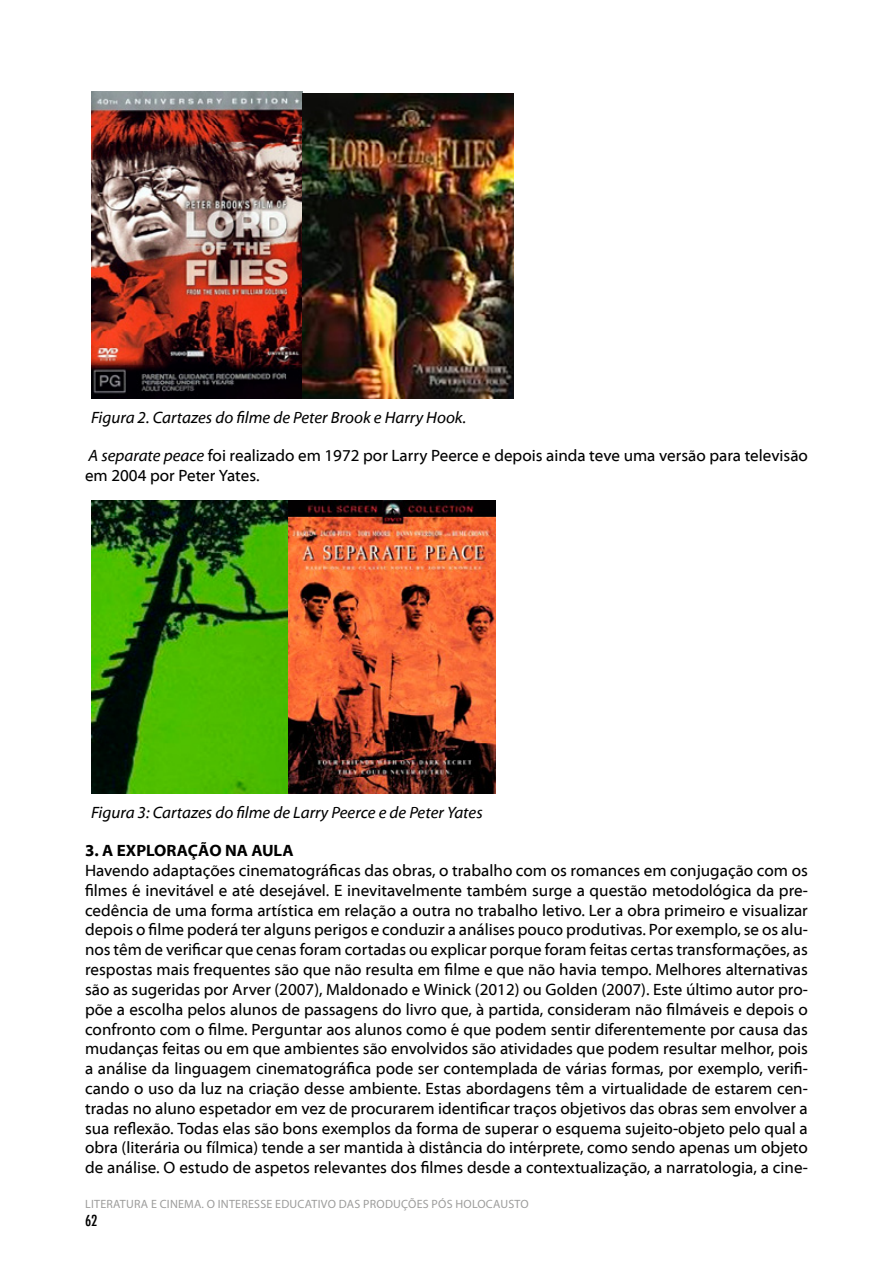
<style>
.page{position:relative;width:893px;height:1263px;background:#fff}
.page>*{position:absolute;margin:0;border:0;box-sizing:border-box;transform-origin:0 0}
.t1{font:16.5px/19.8px "Myriad Web Pro";color:#000}
.t2{font:italic 16.5px "Myriad Web Pro";color:#000}
.t3{font:700 16.5px "Myriad Web Pro";color:#000}
.t4{font:condensed 15px "Futura";color:#000}
.t5{font:12px "Myriad Pro";letter-spacing:.02em;color:#9d9d9c}
.s1{font-style:italic}
</style>
<div class="page">
<img style="left:92px;top:92px;width:210px;height:306px">
<img style="left:303px;top:94px;width:211px;height:304px">
<img style="left:92px;top:500px;width:404px;height:293px">
<p class="t2" style="left:91px;top:408px;width:377px">Figura 2. Cartazes do filme de Peter Brook e Harry Hook.</p>
<p class="t1" style="left:85px;top:446px;width:724px"><span class="s1">A separate peace</span> foi realizado em 1972 por Larry Peerce e depois ainda teve uma versão para televisão em 2004 por Peter Yates.</p>
<p class="t2" style="left:91px;top:803px;width:393px">Figura 3: Cartazes do filme de Larry Peerce e de Peter Yates</p>
<p class="t3" style="left:85px;top:842px;width:208px">3. A EXPLORAÇÃO NA AULA</p>
<p class="t1" style="left:85px;top:861px;width:724px;text-align:justify">Havendo adaptações cinematográficas das obras, o trabalho com os romances em conjugação com os filmes é inevitável e até desejável. E inevitavelmente também surge a questão metodológica da pre&shy;cedência de uma forma artística em relação a outra no trabalho letivo. Ler a obra primeiro e visualizar depois o filme poderá ter alguns perigos e conduzir a análises pouco produtivas. Por exemplo, se os alu&shy;nos têm de verificar que cenas foram cortadas ou explicar porque foram feitas certas transformações, as respostas mais frequentes são que não resulta em filme e que não havia tempo. Melhores alternativas são as sugeridas por Arver (2007), Maldonado e Winick (2012) ou Golden (2007). Este último autor pro&shy;põe a escolha pelos alunos de passagens do livro que, à partida, consideram não filmáveis e depois o confronto com o filme. Perguntar aos alunos como é que podem sentir diferentemente por causa das mudanças feitas ou em que ambientes são envolvidos são atividades que podem resultar melhor, pois a análise da linguagem cinematográfica pode ser contemplada de várias formas, por exemplo, verifi&shy;cando o uso da luz na criação desse ambiente. Estas abordagens têm a virtualidade de estarem cen&shy;tradas no aluno espetador em vez de procurarem identificar traços objetivos das obras sem envolver a sua reflexão. Todas elas são bons exemplos da forma de superar o esquema sujeito-objeto pelo qual a obra (literária ou fílmica) tende a ser mantida à distância do intérprete, como sendo apenas um objeto de análise. O estudo de aspetos relevantes dos filmes desde a contextualização, a narratologia, a cine-</p>
<p class="t5" style="left:85px;top:1197px;width:445px">LITERATURA E CINEMA. O INTERESSE EDUCATIVO DAS PRODUÇÕES PÓS HOLOCAUSTO</p>
<p class="t4" style="left:85px;top:1211px;width:14px">62</p>
</div>
